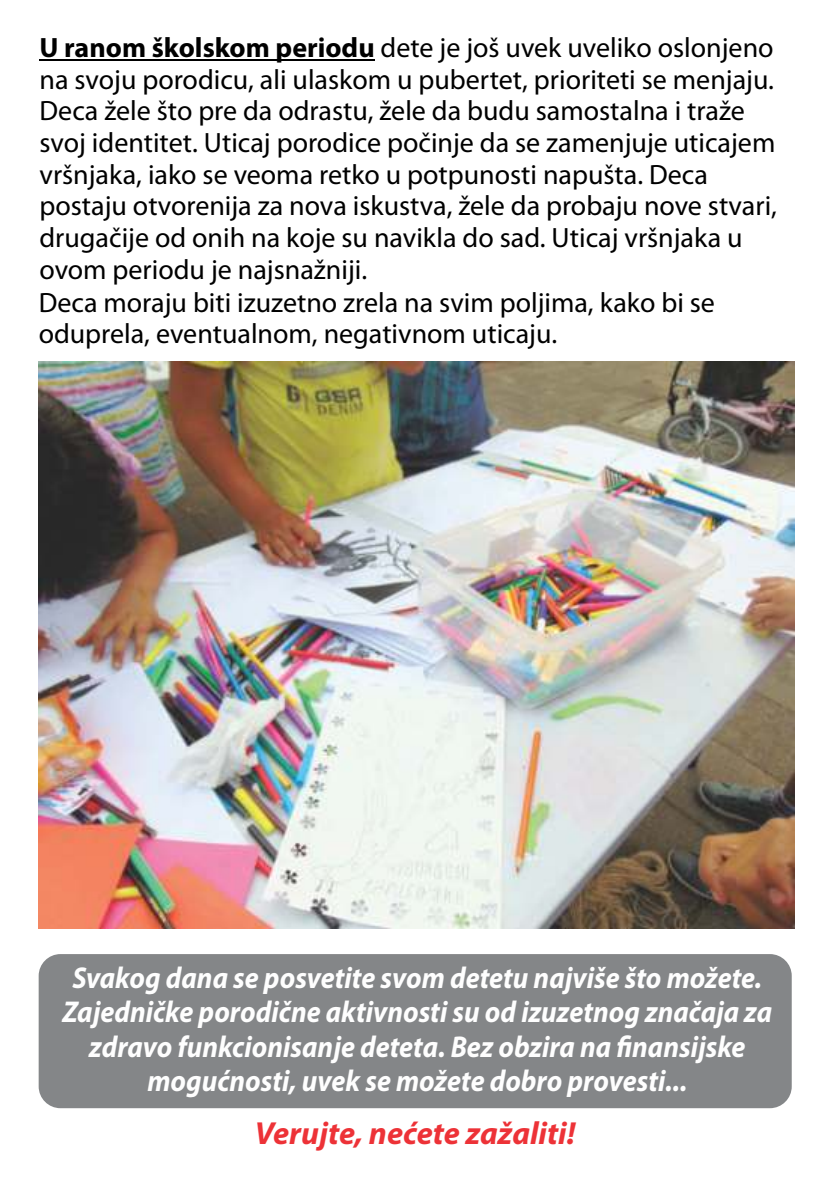
<style>
.page{position:relative;width:840px;height:1191px;background:#fff}
.page>*{position:absolute;margin:0;border:0;box-sizing:border-box;transform-origin:0 0}
.t1{font:italic 700 32px "Myriad Pro";color:#ed3237}
.t2{font:italic 700 30.2px/34.4px "Myriad Pro";color:#fefefe;text-align:center;scale:.92 1}
.t3{font:28px/31.8px "Myriad Pro";color:#000}
.s1{font-weight:700}
</style>
<div class="page">
<div style="left:39px;top:954px;width:752px;height:154px;background:#848688;border-radius:22px"></div>
<hr style="left:39px;top:60px;width:335px;height:1px;background:#000">
<img style="left:39px;top:361px;width:755px;height:567px">
<p class="t3" style="left:39px;top:34px;width:739px"><span class="s1">U ranom školskom periodu</span> dete je još uvek uveliko oslonjeno na svoju porodicu, ali ulaskom u pubertet, prioriteti se menjaju.<br>Deca žele što pre da odrastu, žele da budu samostalna i traže svoj identitet. Uticaj porodice počinje da se zamenjuje uticajem vršnjaka, iako se veoma retko u potpunosti napušta. Deca postaju otvorenija za nova iskustva, žele da probaju nove stvari, drugačije od onih na koje su navikla do sad. Uticaj vršnjaka u ovom periodu je najsnažniji.<br>Deca moraju biti izuzetno zrela na svim poljima, kako bi se oduprela, eventualnom, negativnom uticaju.</p>
<p class="t2" style="left:62px;top:963px;width:772px">Svakog dana se posvetite svom detetu najviše što možete.<br>Zajedničke porodične aktivnosti su od izuzetnog značaja za zdravo funkcionisanje deteta. Bez obzira na finansijske mogućnosti, uvek se možete dobro provesti...</p>
<p class="t1" style="left:255px;top:1119px;width:322px">Verujte, nećete zažaliti!</p>
</div>
